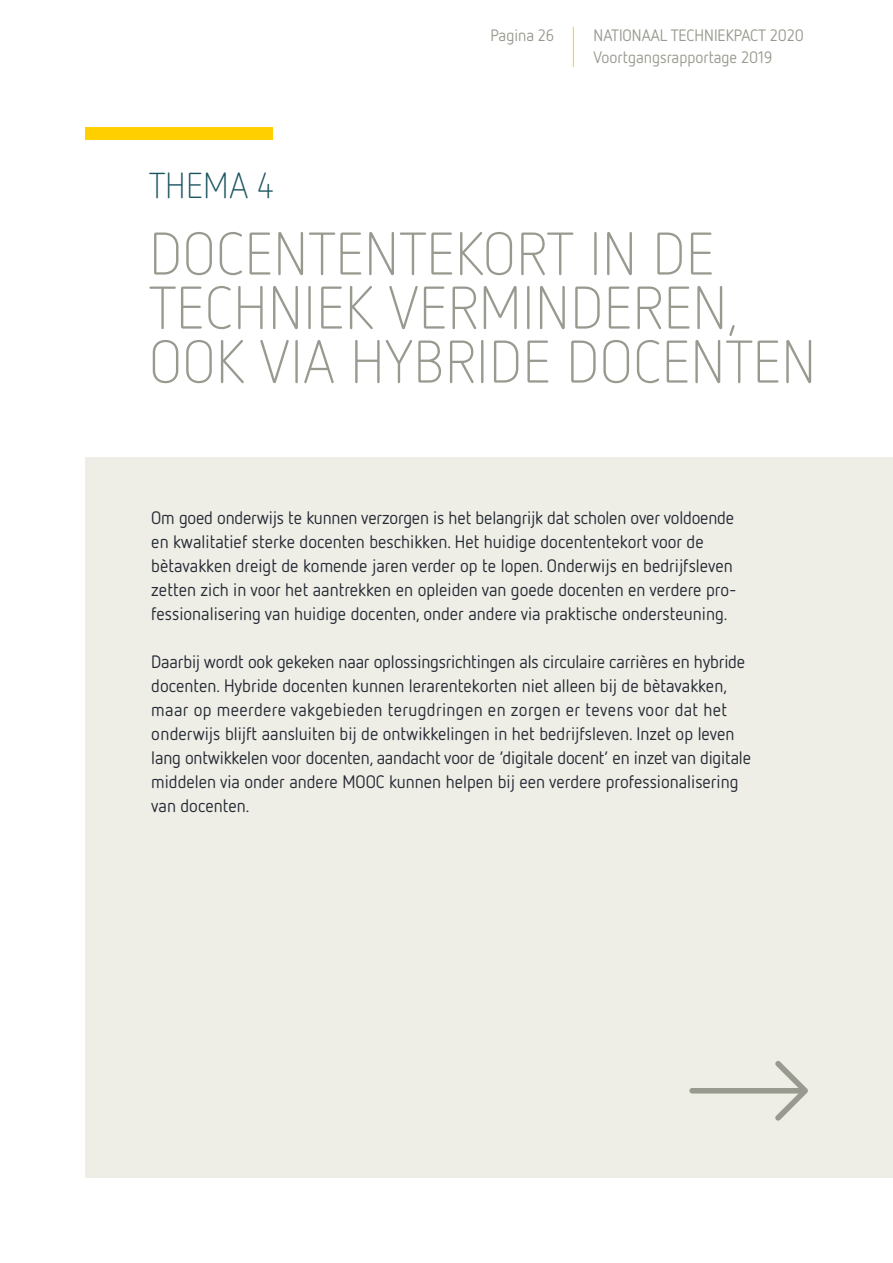
<style>
.page{position:relative;width:893px;height:1263px;background:#fff}
.page>*{position:absolute;margin:0;border:0;box-sizing:border-box;transform-origin:0 0}
.t1{font:300 60px/54px "Netto OT";letter-spacing:.01em;color:#989a8f}
.t2{font:300 36px "Netto OT";letter-spacing:.01em;color:#1b5460}
.t3{font:18px/24px "Netto OT";color:#242934}
.t4{font:16.5px/22.5px "Netto OT";color:#989a8f}
</style>
<div class="page">
<div style="left:85px;top:457px;width:808px;height:721px;background:#eeeee6"></div>
<div style="left:85px;top:127px;width:187px;height:13px;background:#ffcf00"></div>
<svg style="left:689px;top:1061px;width:119px;height:60px"></svg>
<hr style="left:573px;top:27px;width:1px;height:40px;background:#ffcf00">
<p class="t4" style="left:490px;top:23px;width:65px">Pagina 26</p>
<p class="t4" style="left:594px;top:23px;width:212px">NATIONAAL TECHNIEKPACT 2020<br>Voortgangsrapportage 2019</p>
<h2 class="t2" style="left:149px;top:164px;width:126px">THEMA 4</h2>
<h1 class="t1" style="left:149px;top:225px;width:668px">DOCENTENTEKORT IN DE<br>TECHNIEK VERMINDEREN,<br>OOK VIA HYBRIDE DOCENTEN</h1>
<p class="t3" style="left:151px;top:506px;width:587px">Om goed onderwijs te kunnen verzorgen is het belangrijk dat scholen over voldoende en kwalitatief sterke docenten beschikken. Het huidige docententekort voor de bètavakken dreigt de komende jaren verder op te lopen. Onderwijs en bedrijfsleven zetten zich in voor het aantrekken en opleiden van goede docenten en verdere pro&shy;fessionalisering van huidige docenten, onder andere via praktische ondersteuning.</p>
<p class="t3" style="left:151px;top:649px;width:601px">Daarbij wordt ook gekeken naar oplossingsrichtingen als circulaire carrières en hybride docenten. Hybride docenten kunnen lerarentekorten niet alleen bij de bètavakken, maar op meerdere vakgebieden terugdringen en zorgen er tevens voor dat het onderwijs blijft aansluiten bij de ontwikkelingen in het bedrijfsleven. Inzet op leven lang ontwikkelen voor docenten, aandacht voor de ‘digitale docent’ en inzet van digitale middelen via onder andere MOOC kunnen helpen bij een verdere professionalisering van docenten.</p>
</div>
